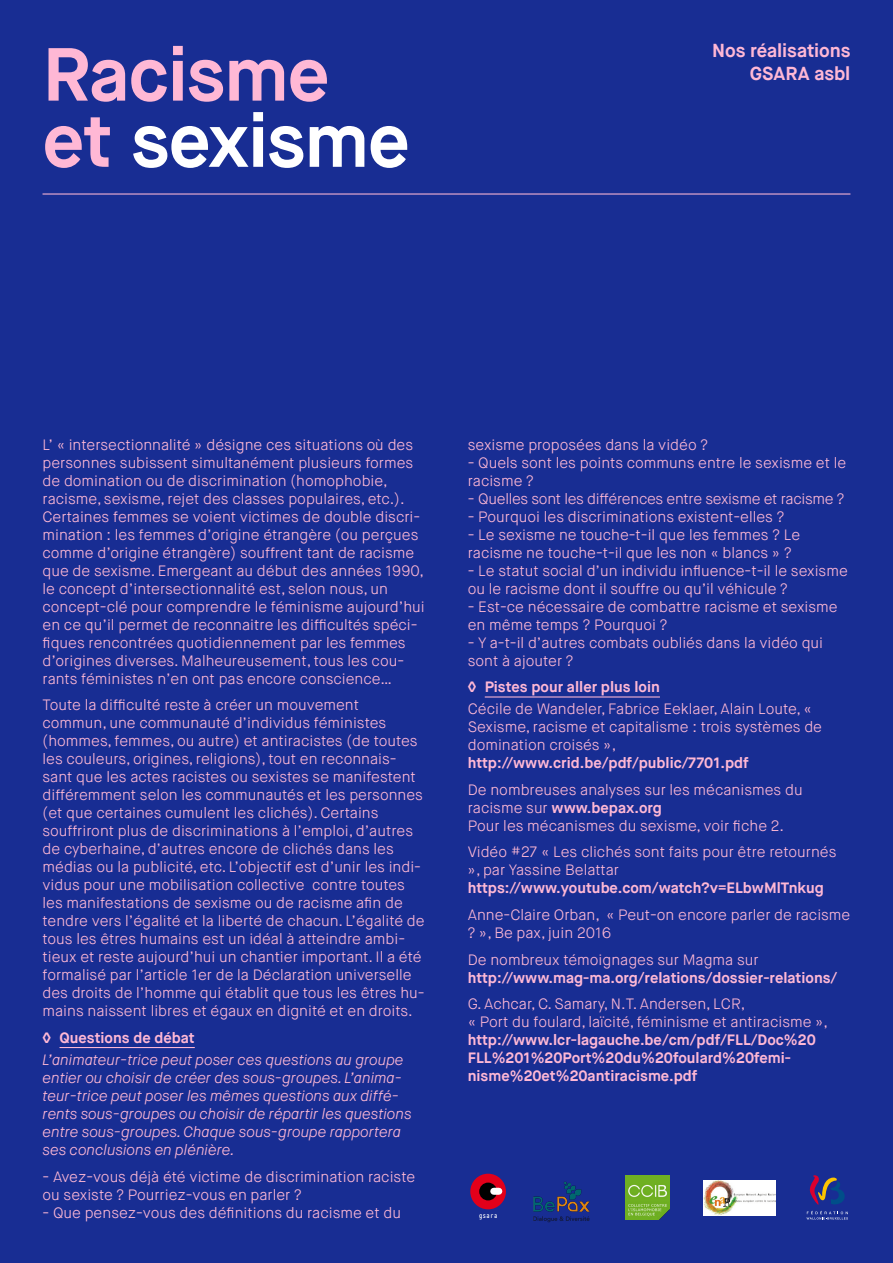
<style>
.page{position:relative;width:893px;height:1263px;background:#182d93}
.page>*{position:absolute;margin:0;border:0;box-sizing:border-box;transform-origin:0 0}
.t1{font:700 75px/66.2px "Maison Neue";letter-spacing:-.015em;color:#ffb8d5}
.t2{font:700 18.9px/22.6px "Maison Neue";letter-spacing:-.005em;color:#ffb8d5;text-align:right}
.t3{font:300 15px/18px "Maison Neue";color:#ffb8d5}
.t4{font:700 15px/18px "Maison Neue";color:#ffb8d5}
.t5{font:italic 300 15px/18px "Maison Neue";color:#ffb8d5}
.t6{font:300 15px "Maison Neue";letter-spacing:-.02em;color:#ffb8d5}
.t7{font:700 8.4px "Typewriter Condensed";color:#fff}
.s1{color:#fff}
.s2{font-weight:700}
</style>
<div class="page">
<hr style="left:43px;top:193px;width:807px;height:2px;background:#ffb8d5">
<hr style="left:60px;top:1047px;width:135px;height:1px;background:#ffb8d5">
<hr style="left:485px;top:696px;width:175px;height:1px;background:#ffb8d5">
<div style="left:470px;top:1174px;width:36px;height:35px;background:#e2001a;border-radius:50%"></div>
<svg style="left:479px;top:1182px;width:18px;height:18px"></svg>
<svg style="left:494px;top:1188px;width:5px;height:7px"></svg>
<img style="left:533px;top:1181px;width:57px;height:42px">
<img style="left:626px;top:1176px;width:44px;height:44px">
<img style="left:703px;top:1180px;width:72px;height:35px">
<svg style="left:807px;top:1211px;width:41px;height:8px"></svg>
<svg style="left:809px;top:1175px;width:36px;height:30px"></svg>
<h1 class="t1" style="left:43px;top:42px;width:369px">Racisme et <span class="s1">sexisme</span></h1>
<p class="t2" style="left:712px;top:39px;width:140px">Nos réalisations<br>GSARA asbl</p>
<p class="t3" style="left:43px;top:436px;width:384px">L’ « intersectionnalité » désigne ces situations où des personnes subissent simultanément plusieurs formes de domination ou de discrimination (homophobie, racisme, sexisme, rejet des classes populaires, etc.).<br>Certaines femmes se voient victimes de double discri&shy;mination : les femmes d’origine étrangère (ou perçues comme d’origine étrangère) souffrent tant de racisme que de sexisme. Emergeant au début des années 1990, le concept d’intersectionnalité est, selon nous, un concept-clé pour comprendre le féminisme aujourd’hui en ce qu’il permet de reconnaitre les difficultés spéci&shy;fiques rencontrées quotidiennement par les femmes d’origines diverses. Malheureusement, tous les cou&shy;rants féministes n’en ont pas encore conscience…</p>
<p class="t3" style="left:43px;top:696px;width:384px">Toute la difficulté reste à créer un mouvement commun, une communauté d’individus féministes (hommes, femmes, ou autre) et antiracistes (de toutes les couleurs, origines, religions), tout en reconnais&shy;sant que les actes racistes ou sexistes se manifestent différemment selon les communautés et les personnes (et que certaines cumulent les clichés). Certains souffriront plus de discriminations à l’emploi, d’autres de cyberhaine, d’autres encore de clichés dans les médias ou la publicité, etc. L’objectif est d’unir les indi&shy;vidus pour une mobilisation collective contre toutes les manifestations de sexisme ou de racisme afin de tendre vers l’égalité et la liberté de chacun. L’égalité de tous les êtres humains est un idéal à atteindre ambi&shy;tieux et reste aujourd’hui un chantier important. Il a été formalisé par l’article 1er de la Déclaration universelle des droits de l’homme qui établit que tous les êtres hu&shy;mains naissent libres et égaux en dignité et en droits.</p>
<p class="t4" style="left:43px;top:1029px;width:154px">◊ Questions de débat</p>
<p class="t5" style="left:43px;top:1051px;width:370px">L’animateur-trice peut poser ces questions au groupe entier ou choisir de créer des sous-groupes. L’anima&shy;teur-trice peut poser les mêmes questions aux diffé&shy;rents sous-groupes ou choisir de répartir les questions entre sous-groupes. Chaque sous-groupe rapportera ses conclusions en plénière.</p>
<p class="t3" style="left:43px;top:1167px;width:374px">- Avez-vous déjà été victime de discrimination raciste ou sexiste ? Pourriez-vous en parler ?</p>
<p class="t3" style="left:43px;top:1203px;width:360px">- Que pensez-vous des définitions du racisme et du</p>
<p class="t3" style="left:468px;top:436px;width:242px">sexisme proposées dans la vidéo ?</p>
<p class="t3" style="left:468px;top:454px;width:380px">- Quels sont les points communs entre le sexisme et le racisme ?</p>
<p class="t6" style="left:468px;top:489px;width:378px">- Quelles sont les différences entre sexisme et racisme ?</p>
<p class="t3" style="left:468px;top:508px;width:318px">- Pourquoi les discriminations existent-elles ?</p>
<p class="t3" style="left:468px;top:526px;width:334px">- Le sexisme ne touche-t-il que les femmes ? Le racisme ne touche-t-il que les non « blancs » ?</p>
<p class="t3" style="left:468px;top:562px;width:382px">- Le statut social d’un individu influence-t-il le sexisme ou le racisme dont il souffre ou qu’il véhicule ?</p>
<p class="t3" style="left:468px;top:598px;width:371px">- Est-ce nécessaire de combattre racisme et sexisme en même temps ? Pourquoi ?</p>
<p class="t3" style="left:468px;top:634px;width:357px">- Y a-t-il d’autres combats oubliés dans la vidéo qui sont à ajouter ?</p>
<p class="t4" style="left:468px;top:678px;width:194px">◊ Pistes pour aller plus loin</p>
<p class="t3" style="left:468px;top:700px;width:356px">Cécile de Wandeler, Fabrice Eeklaer, Alain Loute, «<br>Sexisme, racisme et capitalisme : trois systèmes de domination croisés »,</p>
<p class="t4" style="left:468px;top:754px;width:282px">http://www.crid.be/pdf/public/7701.pdf</p>
<p class="t3" style="left:468px;top:781px;width:336px">De nombreuses analyses sur les mécanismes du racisme sur <span class="s2">www.bepax.org<br></span>Pour les mécanismes du sexisme, voir fiche 2.</p>
<p class="t3" style="left:468px;top:843px;width:370px">Vidéo #27 « Les clichés sont faits pour être retournés », par Yassine Belattar</p>
<p class="t4" style="left:468px;top:879px;width:358px">https://www.youtube.com/watch?v=ELbwMlTnkug</p>
<p class="t3" style="left:468px;top:906px;width:384px">Anne-Claire Orban, « Peut-on encore parler de racisme ? », Be pax, juin 2016</p>
<p class="t3" style="left:468px;top:950px;width:292px">De nombreux témoignages sur Magma sur</p>
<p class="t4" style="left:468px;top:968px;width:371px">http://www.mag-ma.org/relations/dossier-relations/</p>
<p class="t3" style="left:468px;top:995px;width:362px">G. Achcar, C. Samary, N.T. Andersen, LCR,<br>« Port du foulard, laïcité, féminisme et antiracisme »,</p>
<p class="t4" style="left:468px;top:1031px;width:350px">http://www.lcr-lagauche.be/cm/pdf/FLL/Doc%20<br>FLL%201%20Port%20du%20foulard%20femi&shy;nisme%20et%20antiracisme.pdf</p>
<p class="t7" style="left:479px;top:1209px;width:20px">gsara</p>
</div>
